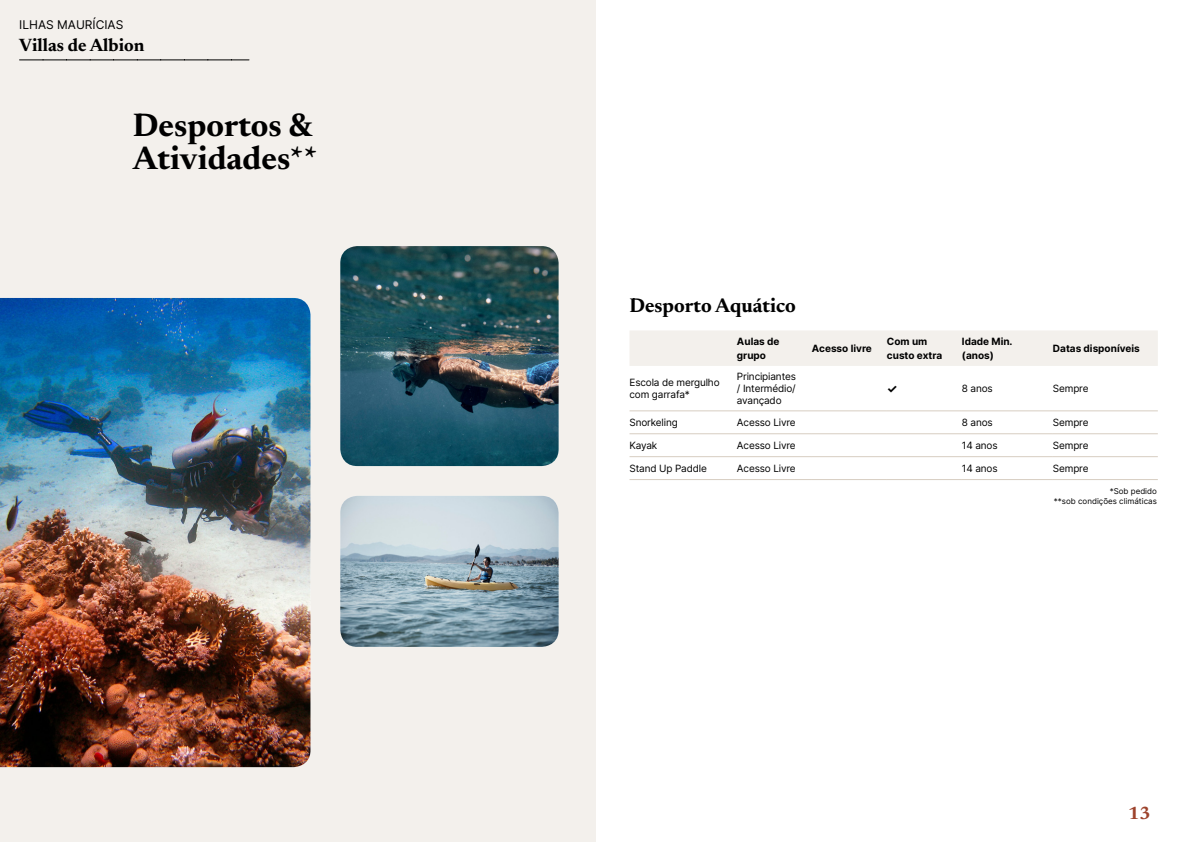
<style>
.page{position:relative;width:1191px;height:842px;background:#fff}
.page>*{position:absolute;margin:0;border:0;box-sizing:border-box;transform-origin:0 0}
.t1{font:700 33px/33px "Newsreader 24 pt";color:#000}
.t2{font:700 20px "Newsreader 24 pt";color:#000}
.t3{font:700 18px "Newsreader 24 pt";color:#000}
.t4{font:700 18px "Newsreader 24 pt";color:#9d432c}
.t5{font:12px "Inter";color:#000}
.t6{font:700 12px "Inter";color:#000}
.t7{font:10px/12px "Inter";letter-spacing:-.015em;color:#000}
.t8{font:700 10px/14px "Inter";color:#000}
.t9{font:8px/9.6px "Inter";color:#000;text-align:right}
</style>
<div class="page">
<div style="left:0;top:0;width:595px;height:842px;background:#f3f0ec"></div>
<img style="left:340px;top:246px;width:218px;height:220px">
<img style="left:0;top:298px;width:310px;height:469px">
<img style="left:340px;top:496px;width:218px;height:151px">
<svg style="left:20px;top:60px;width:229px;height:1px"></svg>
<div style="left:630px;top:330px;width:527px;height:36px;background:#f3f0ec"></div>
<hr style="left:629px;top:410px;width:108px;height:1px;background:#d7cdc1">
<hr style="left:737px;top:410px;width:75px;height:1px;background:#d7cdc1">
<hr style="left:812px;top:410px;width:75px;height:1px;background:#d7cdc1">
<hr style="left:887px;top:410px;width:75px;height:1px;background:#d7cdc1">
<hr style="left:962px;top:410px;width:91px;height:1px;background:#d7cdc1">
<hr style="left:1053px;top:410px;width:104px;height:1px;background:#d7cdc1">
<hr style="left:629px;top:433px;width:108px;height:1px;background:#d7cdc1">
<hr style="left:737px;top:433px;width:75px;height:1px;background:#d7cdc1">
<hr style="left:812px;top:433px;width:75px;height:1px;background:#d7cdc1">
<hr style="left:887px;top:433px;width:75px;height:1px;background:#d7cdc1">
<hr style="left:962px;top:433px;width:91px;height:1px;background:#d7cdc1">
<hr style="left:1053px;top:433px;width:104px;height:1px;background:#d7cdc1">
<hr style="left:629px;top:456px;width:108px;height:1px;background:#d7cdc1">
<hr style="left:737px;top:456px;width:75px;height:1px;background:#d7cdc1">
<hr style="left:812px;top:456px;width:75px;height:1px;background:#d7cdc1">
<hr style="left:887px;top:456px;width:75px;height:1px;background:#d7cdc1">
<hr style="left:962px;top:456px;width:91px;height:1px;background:#d7cdc1">
<hr style="left:1053px;top:456px;width:104px;height:1px;background:#d7cdc1">
<hr style="left:629px;top:479px;width:108px;height:1px;background:#d7cdc1">
<hr style="left:737px;top:479px;width:75px;height:1px;background:#d7cdc1">
<hr style="left:812px;top:479px;width:75px;height:1px;background:#d7cdc1">
<hr style="left:887px;top:479px;width:75px;height:1px;background:#d7cdc1">
<hr style="left:962px;top:479px;width:91px;height:1px;background:#d7cdc1">
<hr style="left:1053px;top:479px;width:104px;height:1px;background:#d7cdc1">
<p class="t5" style="left:19px;top:15px;width:106px">ILHAS MAURÍCIAS</p>
<h3 class="t3" style="left:19px;top:32px;width:127px">Villas de Albion</h3>
<h1 class="t1" style="left:133px;top:106px;width:186px">Desportos &amp;<br>Atividades**</h1>
<h2 class="t2" style="left:629px;top:291px;width:168px">Desporto Aquático</h2>
<p class="t8" style="left:737px;top:334px;width:44px">Aulas de grupo</p>
<p class="t8" style="left:812px;top:341px;width:61px">Acesso livre</p>
<p class="t8" style="left:887px;top:334px;width:57px">Com um custo extra</p>
<p class="t8" style="left:962px;top:334px;width:52px">Idade Min. (anos)</p>
<p class="t8" style="left:1053px;top:341px;width:88px">Datas disponíveis</p>
<p class="t7" style="left:629px;top:376px;width:92px">Escola de mergulho com garrafa*</p>
<p class="t7" style="left:737px;top:370px;width:61px;text-align:justify">Principiantes / Intermédio/ avançado</p>
<p class="t6" style="left:887px;top:379px;width:12px">✓</p>
<p class="t7" style="left:962px;top:382px;width:32px">8 anos</p>
<p class="t7" style="left:1053px;top:382px;width:37px">Sempre</p>
<p class="t7" style="left:629px;top:416px;width:50px">Snorkeling</p>
<p class="t7" style="left:737px;top:416px;width:60px">Acesso Livre</p>
<p class="t7" style="left:962px;top:416px;width:32px">8 anos</p>
<p class="t7" style="left:1053px;top:416px;width:37px">Sempre</p>
<p class="t7" style="left:629px;top:439px;width:29px">Kayak</p>
<p class="t7" style="left:737px;top:439px;width:60px">Acesso Livre</p>
<p class="t7" style="left:962px;top:439px;width:37px">14 anos</p>
<p class="t7" style="left:1053px;top:439px;width:37px">Sempre</p>
<p class="t7" style="left:629px;top:462px;width:79px">Stand Up Paddle</p>
<p class="t7" style="left:737px;top:462px;width:60px">Acesso Livre</p>
<p class="t7" style="left:962px;top:462px;width:37px">14 anos</p>
<p class="t7" style="left:1053px;top:462px;width:37px">Sempre</p>
<p class="t9" style="left:1054px;top:486px;width:104px">*Sob pedido<br>**sob condições climáticas</p>
<h3 class="t4" style="left:1128px;top:800px;width:24px">13</h3>
</div>
